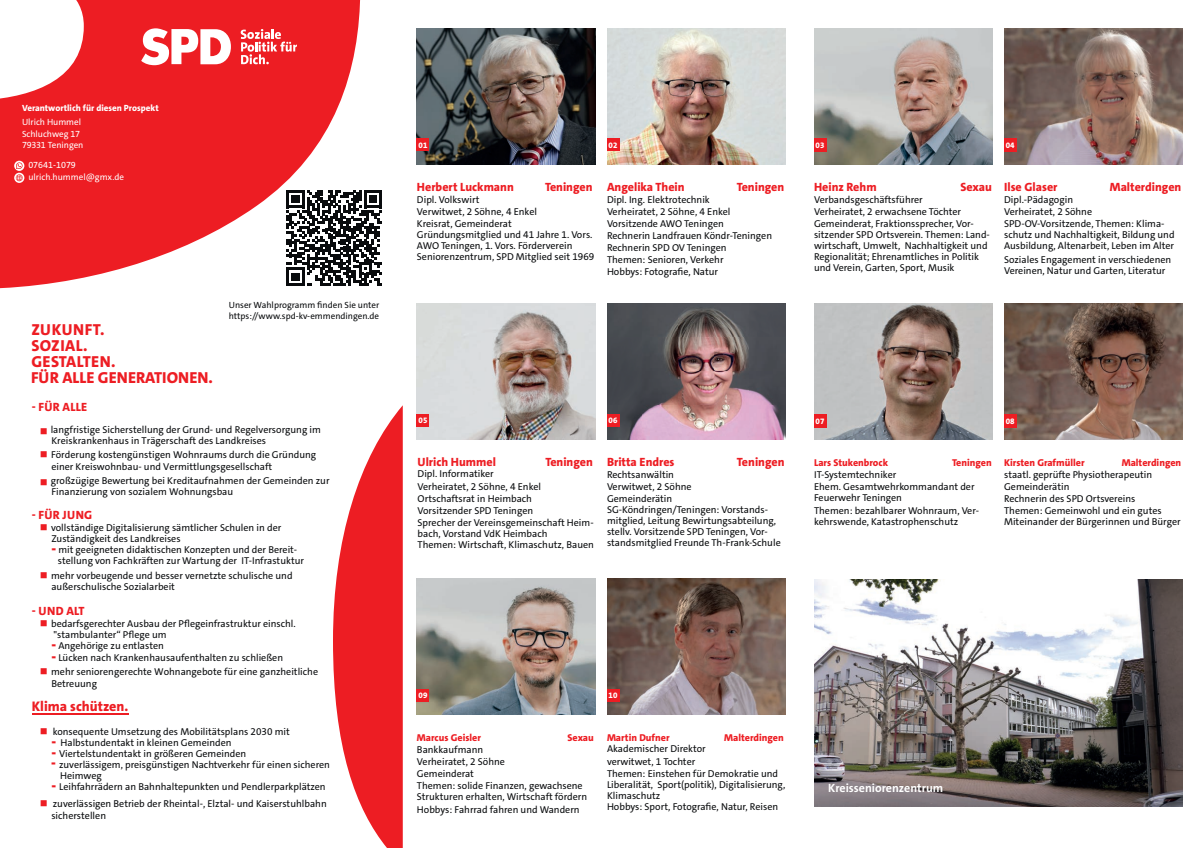
<style>
.page{position:relative;width:1197px;height:848px;background:#fff}
.page>*{position:absolute;margin:0;border:0;box-sizing:border-box;transform-origin:0 0}
.t1{font:800 16px/16px "SPD The Sans";letter-spacing:.015em;color:#ed1d23}
.t2{font:800 14px "SPD The Sans";color:#ed1d23}
.t3{font:800 12px "SPD The Sans";color:#ed1d23}
.t4{font:700 12px "SPD The Sans";color:#fff}
.t5{font:10px/11px "SPD The Sans";color:#090b0d}
.t6{font:800 10px "SPD The Sans";color:#ed1d23}
.t7{font:10px/12px "SPD The Sans";color:#090b0d}
.t8{font:9px/12px "SPD The Sans";color:#fff}
.t9{font:9px/10.8px "SPD The Sans";color:#090b0d}
.t10{font:800 9px "SPD The Sans";color:#fff}
.t11{font:800 8px "SPD The Sans";letter-spacing:.01em;color:#fff}
.s1{font-weight:900;font-size:14px;color:#ed1d23}
</style>
<div class="page">
<svg style="left:0;top:0;width:360px;height:289px;fill:#ed1d23"></svg>
<svg style="left:333px;top:405px;width:70px;height:443px"></svg>
<hr style="left:32px;top:713px;width:96px;height:1px;background:#ed1d23">
<svg style="left:141px;top:28px;width:90px;height:37px"></svg>
<svg style="left:241px;top:29px;width:56px;height:35px"></svg>
<svg style="left:286px;top:190px;width:96px;height:95px"></svg>
<svg style="left:14px;top:161px;width:10px;height:22px"></svg>
<img style="left:417px;top:578px;width:178px;height:136px">
<img style="left:607px;top:578px;width:178px;height:136px">
<img style="left:607px;top:303px;width:178px;height:136px">
<img style="left:417px;top:303px;width:178px;height:136px">
<img style="left:607px;top:28px;width:178px;height:136px">
<img style="left:417px;top:28px;width:178px;height:136px">
<div style="left:607px;top:689px;width:12px;height:12px;background:#ed1d23"></div>
<div style="left:417px;top:689px;width:12px;height:12px;background:#ed1d23"></div>
<div style="left:607px;top:414px;width:12px;height:12px;background:#ed1d23"></div>
<div style="left:417px;top:414px;width:12px;height:12px;background:#ed1d23"></div>
<div style="left:607px;top:139px;width:12px;height:12px;background:#ed1d23"></div>
<div style="left:417px;top:139px;width:12px;height:12px;background:#ed1d23"></div>
<img style="left:814px;top:579px;width:368px;height:227px">
<img style="left:1004px;top:303px;width:178px;height:136px">
<img style="left:814px;top:303px;width:178px;height:136px">
<img style="left:1004px;top:28px;width:178px;height:136px">
<img style="left:814px;top:28px;width:178px;height:136px">
<div style="left:1003px;top:414px;width:12px;height:13px;background:#ed1d23"></div>
<div style="left:814px;top:414px;width:12px;height:13px;background:#ed1d23"></div>
<div style="left:1003px;top:139px;width:12px;height:13px;background:#ed1d23"></div>
<div style="left:814px;top:139px;width:12px;height:13px;background:#ed1d23"></div>
<p class="t10" style="left:22px;top:102px;width:138px">Verantwortlich für diesen Prospekt</p>
<p class="t8" style="left:22px;top:116px;width:61px">Ulrich Hummel<br>Schluchweg 17</p>
<p class="t8" style="left:22px;top:139px;width:63px">79331 Teningen</p>
<p class="t8" style="left:28px;top:159px;width:97px">07641-1079 ulrich.hummel@gmx.de</p>
<h1 class="t1" style="left:31px;top:322px;width:183px">ZUKUNFT.<br>SOZIAL.<br>GESTALTEN.<br>FÜR ALLE GENERATIONEN.</h1>
<p class="t9" style="left:229px;top:300px;width:152px">Unser Wahlprogramm finden Sie unter https://www.spd-kv-emmendingen.de</p>
<p class="t3" style="left:32px;top:399px;width:57px">- FÜR ALLE</p>
<p class="t5" style="left:51px;top:424px;width:272px">langfristige Sicherstellung der Grund- und Regelversorgung im<br>Kreiskrankenhaus in Trägerschaft des Landkreises</p>
<p class="t5" style="left:51px;top:449px;width:266px;line-height:12px">Förderung kostengünstigen Wohnraums durch die Gründung einer Kreiswohnbau- und Vermittlungsgesellschaft</p>
<p class="t5" style="left:51px;top:475px;width:280px">großzügige Bewertung bei Kreditaufnahmen der Gemeinden zur<br>Finanzierung von sozialem Wohnungsbau</p>
<p class="t3" style="left:32px;top:507px;width:62px">- FÜR JUNG</p>
<p class="t5" style="left:51px;top:522px;width:232px">vollständige Digitalisierung sämtlicher Schulen in der<br>Zuständigkeit des Landkreises</p>
<p class="t5" style="left:58px;top:544px;width:247px;text-indent:-7px"><span class="s1">-</span> mit geeigneten didaktischen Konzepten und der Bereit&shy;stellung von Fachkräften zur Wartung der IT-Infrastuktur</p>
<p class="t5" style="left:51px;top:570px;width:243px">mehr vorbeugende und besser vernetzte schulische und außerschulische Sozialarbeit</p>
<p class="t3" style="left:32px;top:603px;width:54px">- UND ALT</p>
<p class="t5" style="left:51px;top:618px;width:246px">bedarfsgerechter Ausbau der Pflegeinfrastruktur einschl. "stambulanter“ Pflege um</p>
<p class="t5" style="left:51px;top:640px;width:114px"><span class="s1">-</span> Angehörige zu entlasten</p>
<p class="t5" style="left:51px;top:651px;width:268px;line-height:14px"><span class="s1">-</span> Lücken nach Krankenhausaufenthalten zu schließen<br>mehr seniorengerechte Wohnangebote für eine ganzheitliche</p>
<p class="t5" style="left:51px;top:678px;width:47px">Betreuung</p>
<h2 class="t2" style="left:32px;top:697px;width:98px">Klima schützen.</h2>
<p class="t5" style="left:53px;top:726px;width:238px">konsequente Umsetzung des Mobilitätsplans 2030 mit</p>
<p class="t5" style="left:51px;top:737px;width:182px"><span class="s1">-</span> Halbstundentakt in kleinen Gemeinden</p>
<p class="t5" style="left:51px;top:748px;width:196px"><span class="s1">-</span> Viertelstundentakt in größeren Gemeinden</p>
<p class="t5" style="left:60px;top:759px;width:271px;text-indent:-9px"><span class="s1">-</span> zuverlässigem, preisgünstigen Nachtverkehr für einen sicheren<br>Heimweg</p>
<p class="t5" style="left:51px;top:778px;width:277px;line-height:17px"><span class="s1">-</span> Leihfahrrädern an Bahnhaltepunkten und Pendlerparkplätzen zuverlässigen Betrieb der Rheintal-, Elztal- und Kaiserstuhlbahn</p>
<p class="t5" style="left:51px;top:810px;width:56px">sicherstellen</p>
<p class="t11" style="left:418px;top:140px;width:10px">01</p>
<p class="t11" style="left:608px;top:140px;width:10px">02</p>
<p class="t3" style="left:417px;top:179px;width:98px">Herbert Luckmann</p>
<p class="t3" style="left:545px;top:179px;width:49px">Teningen</p>
<p class="t5" style="left:417px;top:193px;width:122px;line-height:12px">Dipl. Volkswirt<br>Verwitwet, 2 Söhne, 4 Enkel<br>Kreisrat, Gemeinderat</p>
<p class="t5" style="left:417px;top:229px;width:179px">Gründungsmitglied und 41 Jahre 1. Vors.<br>AWO Teningen, 1. Vors. Förderverein<br>Seniorenzentrum, SPD Mitglied seit 1969</p>
<p class="t3" style="left:607px;top:179px;width:79px">Angelika Thein</p>
<p class="t3" style="left:736px;top:179px;width:49px">Teningen</p>
<p class="t5" style="left:607px;top:193px;width:166px;line-height:12px">Dipl. Ing. Elektrotechnik<br>Verheiratet, 2 Söhne, 4 Enkel<br>Vorsitzende AWO Teningen<br>Rechnerin Landfrauen Köndr-Teningen<br>Rechnerin SPD OV Teningen<br>Themen: Senioren, Verkehr<br>Hobbys: Fotografie, Natur</p>
<p class="t11" style="left:815px;top:141px;width:10px">03</p>
<p class="t11" style="left:1005px;top:141px;width:10px">04</p>
<p class="t3" style="left:814px;top:179px;width:64px">Heinz Rehm</p>
<p class="t3" style="left:960px;top:179px;width:33px">Sexau</p>
<p class="t5" style="left:814px;top:193px;width:161px;line-height:12px">Verbandsgeschäftsführer<br>Verheiratet, 2 erwachsene Töchter<br>Gemeinderat, Fraktionssprecher, Vor-</p>
<p class="t5" style="left:814px;top:229px;width:177px">sitzender SPD Ortsverein. Themen: Land&shy;wirtschaft, Umwelt, Nachhaltigkeit und Regionalität; Ehrenamtliches in Politik und Verein, Garten, Sport, Musik</p>
<p class="t3" style="left:1003px;top:179px;width:55px">Ilse Glaser</p>
<p class="t3" style="left:1109px;top:179px;width:73px">Malterdingen</p>
<p class="t5" style="left:1003px;top:193px;width:162px;line-height:12px">Dipl.-Pädagogin<br>Verheiratet, 2 Söhne<br>SPD-OV-Vorsitzende, Themen: Klima-</p>
<p class="t5" style="left:1003px;top:229px;width:172px">schutz und Nachhaltigkeit, Bildung und<br>Ausbildung, Altenarbeit, Leben im Alter</p>
<p class="t5" style="left:1003px;top:254px;width:169px">Soziales Engagement in verschiedenen<br>Vereinen, Natur und Garten, Literatur</p>
<p class="t11" style="left:418px;top:415px;width:10px">05</p>
<p class="t11" style="left:608px;top:415px;width:10px">06</p>
<p class="t3" style="left:417px;top:454px;width:80px">Ulrich Hummel</p>
<p class="t3" style="left:545px;top:454px;width:49px">Teningen</p>
<p class="t5" style="left:417px;top:467px;width:125px;line-height:13px">Dipl. Informatiker<br>Verheiratet, 2 Söhne, 4 Enkel</p>
<p class="t5" style="left:417px;top:492px;width:177px;line-height:12px">Ortschaftsrat in Heimbach<br>Vorsitzender SPD Teningen<br>Sprecher der Vereinsgemeinschaft Heim-</p>
<p class="t5" style="left:417px;top:528px;width:178px">bach, Vorstand VdK Heimbach<br>Themen: Wirtschaft, Klimaschutz, Bauen</p>
<p class="t3" style="left:607px;top:454px;width:69px">Britta Endres</p>
<p class="t3" style="left:737px;top:454px;width:49px">Teningen</p>
<p class="t5" style="left:607px;top:468px;width:86px;line-height:12px">Rechtsanwältin<br>Verwitwet, 2 Söhne<br>Gemeinderätin</p>
<p class="t5" style="left:607px;top:504px;width:175px">SG-Köndringen/Teningen: Vorstands&shy;mitglied, Leitung Bewirtungsabteilung, stellv. Vorsitzende SPD Teningen, Vor&shy;standsmitglied Freunde Th-Frank-Schule</p>
<p class="t11" style="left:815px;top:415px;width:10px">07</p>
<p class="t11" style="left:1005px;top:415px;width:10px">08</p>
<p class="t6" style="left:814px;top:456px;width:76px">Lars Stukenbrock</p>
<p class="t6" style="left:951px;top:456px;width:41px">Teningen</p>
<p class="t5" style="left:814px;top:468px;width:162px;line-height:12px">IT-Systemtechniker<br>Ehem. Gesamtwehrkommandant der</p>
<p class="t5" style="left:814px;top:491px;width:166px;line-height:13px">Feuerwehr Teningen<br>Themen: bezahlbarer Wohnraum, Ver-</p>
<p class="t5" style="left:814px;top:516px;width:146px">kehrswende, Katastrophenschutz</p>
<p class="t6" style="left:1003px;top:456px;width:82px">Kirsten Grafmüller</p>
<p class="t6" style="left:1121px;top:456px;width:61px">Malterdingen</p>
<p class="t7" style="left:1003px;top:468px;width:150px">staatl. geprüfte Physiotherapeutin<br>Gemeinderätin<br>Rechnerin des SPD Ortsvereins</p>
<p class="t5" style="left:1003px;top:505px;width:178px">Themen: Gemeinwohl und ein gutes<br>Miteinander der Bürgerinnen und Bürger</p>
<p class="t11" style="left:418px;top:690px;width:10px">09</p>
<p class="t11" style="left:608px;top:690px;width:10px">10</p>
<p class="t6" style="left:417px;top:731px;width:65px">Marcus Geisler</p>
<p class="t6" style="left:567px;top:731px;width:28px">Sexau</p>
<p class="t5" style="left:417px;top:743px;width:167px;line-height:12px">Bankkaufmann<br>Verheiratet, 2 Söhne<br>Gemeinderat<br>Themen: solide Finanzen, gewachsene</p>
<p class="t5" style="left:417px;top:790px;width:172px;line-height:13px">Strukturen erhalten, Wirtschaft fördern<br>Hobbys: Fahrrad fahren und Wandern</p>
<p class="t6" style="left:607px;top:731px;width:64px">Martin Dufner</p>
<p class="t6" style="left:724px;top:731px;width:61px">Malterdingen</p>
<p class="t5" style="left:607px;top:742px;width:100px;line-height:13px">Akademischer Direktor verwitwet, 1 Tochter</p>
<p class="t5" style="left:607px;top:768px;width:180px">Themen: Einstehen für Demokratie und Liberalität, Sport(politik), Digitalisierung, Klimaschutz<br>Hobbys: Sport, Fotografie, Natur, Reisen</p>
<p class="t4" style="left:828px;top:780px;width:116px">Kreisseniorenzentrum</p>
</div>
